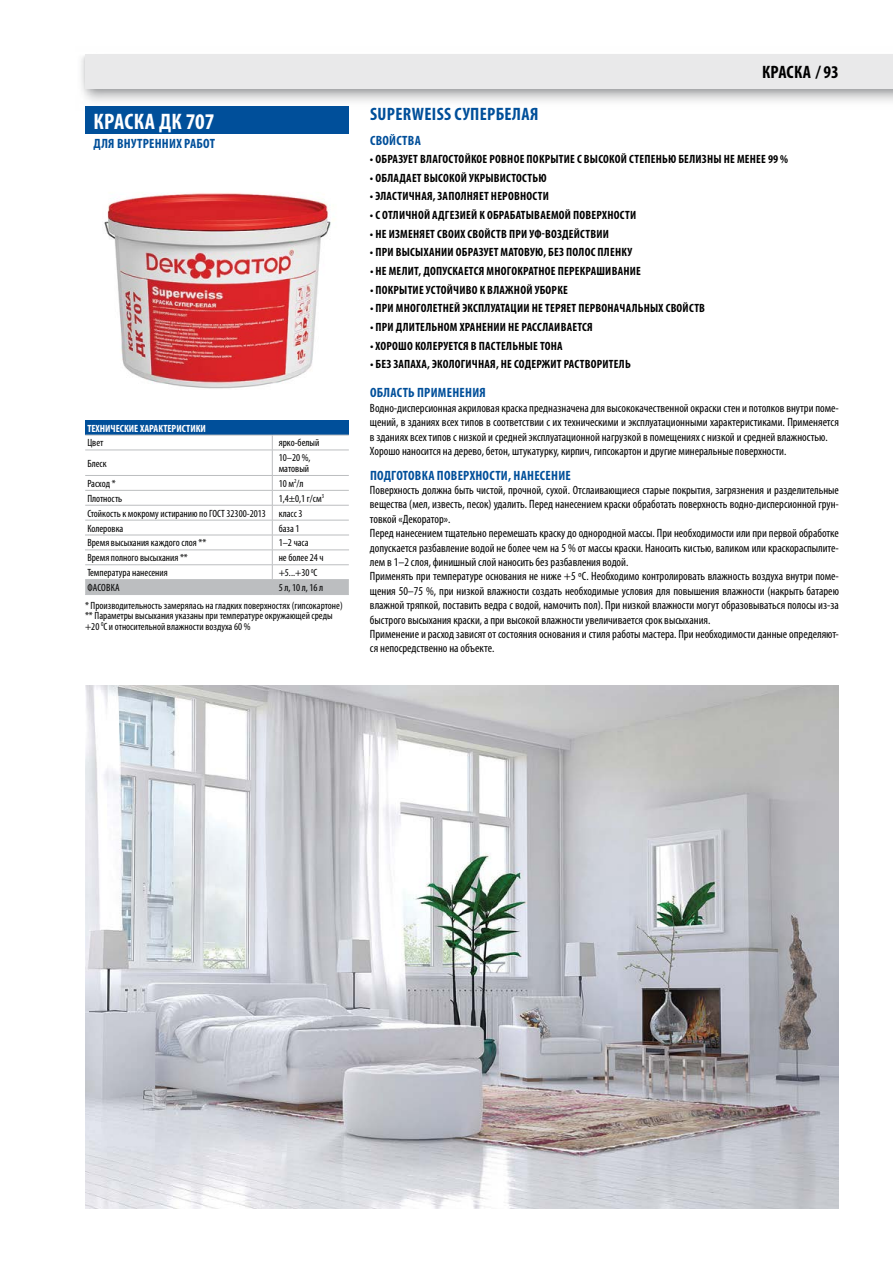
<style>
.page{position:relative;width:893px;height:1263px;background:#fff}
.page>*{position:absolute;margin:0;border:0;box-sizing:border-box;transform-origin:0 0}
.t1{font:700 condensed 22.5px "Myriad Pro";color:#fff}
.t2{font:700 condensed 18px "Myriad Pro";letter-spacing:.02em;color:#004f9a}
.t3{font:700 condensed 18px "Myriad Pro";letter-spacing:.01em;color:#000}
.t4{font:700 condensed 13.5px "Myriad Pro";letter-spacing:.02em;color:#004f9a}
.t5{font:condensed 12px/14.4px "Myriad Pro";color:#000}
.t6{font:700 condensed 12px "Myriad Pro";letter-spacing:.02em;color:#000}
.t7{font:condensed 10.5px/10.5px "Myriad Pro";color:#000}
.t8{font:700 condensed 10.5px "Myriad Pro";color:#fff}
</style>
<div class="page">
<div style="left:85px;top:54px;width:808px;height:34px;background:#e9e9ea"></div>
<img style="left:104px;top:193px;width:227px;height:196px">
<div style="left:85px;top:420px;width:264px;height:15px;background:#004f9a"></div>
<svg style="left:85px;top:435px;width:264px;height:159px"></svg>
<hr style="left:85px;top:594px;width:187px;height:1px;background:#bcbec0">
<hr style="left:272px;top:594px;width:77px;height:1px;background:#bcbec0">
<div style="left:85px;top:106px;width:264px;height:28px;background:#004f9a"></div>
<img style="left:85px;top:686px;width:754px;height:523px">
<h1 class="t1" style="left:94px;top:107px;width:11px">КРАСКА</h1>
<h1 class="t1" style="left:159px;top:107px;width:57px">ДК 707</h1>
<p class="t4" style="left:94px;top:135px;width:31px">ДЛЯ ВНУТРЕННИХ</p>
<p class="t4" style="left:184px;top:135px;width:32px">РАБОТ</p>
<p class="t8" style="left:87px;top:421px;width:6px">ТЕХНИЧЕСКИЕ</p>
<p class="t8" style="left:140px;top:421px;width:6px">ХАРАКТЕРИСТИКИ</p>
<p class="t7" style="left:87px;top:438px;width:18px">Цвет</p>
<p class="t7" style="left:279px;top:438px;width:42px">ярко-белый</p>
<p class="t7" style="left:87px;top:458px;width:21px">Блеск</p>
<p class="t7" style="left:279px;top:452px;width:33px">10–20 %, матовый</p>
<p class="t7" style="left:87px;top:478px;width:30px">Расход *</p>
<p class="t7" style="left:279px;top:478px;width:26px">10 м<sup>2</sup>/л</p>
<p class="t7" style="left:87px;top:493px;width:37px">Плотность</p>
<p class="t7" style="left:87px;top:491px;width:238px;line-height:14.9px;text-indent:191px">1,4±0,1 г/см<sup>3<br></sup>Стойкость к мокрому истиранию по ГОСТ 32300-2013 класс 3<br>Колеровка</p>
<p class="t7" style="left:279px;top:523px;width:22px">база 1</p>
<p class="t7" style="left:87px;top:537px;width:121px">Время высыхания каждого слоя **</p>
<p class="t7" style="left:279px;top:537px;width:31px">1–2 часа</p>
<p class="t7" style="left:87px;top:552px;width:102px">Время полного высыхания **</p>
<p class="t7" style="left:279px;top:552px;width:46px">не более 24 ч</p>
<p class="t7" style="left:87px;top:567px;width:82px">Температура нанесения</p>
<p class="t7" style="left:279px;top:567px;width:40px">+5...+30 <sup>0</sup>С</p>
<p class="t7" style="left:87px;top:582px;width:16px">Фасовк</p>
<p class="t7" style="left:115px;top:582px;width:6px">а</p>
<p class="t7" style="left:279px;top:582px;width:46px">5 л, 10 л, 16 л</p>
<p class="t7" style="left:85px;top:600px;width:259px">* Производительность замерялась на гладких поверхностях (гипсокартоне) ** Параметры высыхания указаны при температуре окружающей среды +20 <sup>0</sup>C и относительной влажности воздуха 60 %</p>
<h2 class="t3" style="left:762px;top:60px;width:78px">КРАСКА / 93</h2>
<h2 class="t2" style="left:370px;top:103px;width:170px">SUPERWEISS СУПЕРБЕЛАЯ</h2>
<p class="t4" style="left:370px;top:132px;width:52px">СВОЙСТВА</p>
<p class="t6" style="left:370px;top:152px;width:420px">• ОБРАЗУЕТ ВЛАГОСТОЙКОЕ РОВНОЕ ПОКРЫТИЕ С ВЫСОКОЙ СТЕПЕНЬЮ БЕЛИЗНЫ НЕ МЕНЕЕ 99 %</p>
<p class="t6" style="left:370px;top:170px;width:178px">• ОБЛАДАЕТ ВЫСОКОЙ УКРЫВИСТОСТЬЮ</p>
<p class="t6" style="left:370px;top:189px;width:180px">• ЭЛАСТИЧНАЯ, ЗАПОЛНЯЕТ НЕРОВНОСТИ</p>
<p class="t6" style="left:370px;top:208px;width:268px">• С ОТЛИЧНОЙ АДГЕЗИЕЙ К ОБРАБАТЫВАЕМОЙ ПОВЕРХНОСТИ</p>
<p class="t6" style="left:370px;top:226px;width:240px">• НЕ ИЗМЕНЯЕТ СВОИХ СВОЙСТВ ПРИ УФ-ВОЗДЕЙСТВИИ</p>
<p class="t6" style="left:370px;top:245px;width:264px">• ПРИ ВЫСЫХАНИИ ОБРАЗУЕТ МАТОВУЮ, БЕЗ ПОЛОС ПЛЕНКУ</p>
<p class="t6" style="left:370px;top:264px;width:272px">• НЕ МЕЛИТ, ДОПУСКАЕТСЯ МНОГОКРАТНОЕ ПЕРЕКРАШИВАНИЕ</p>
<p class="t6" style="left:370px;top:282px;width:188px">• ПОКРЫТИЕ УСТОЙЧИВО К ВЛАЖНОЙ УБОРКЕ</p>
<p class="t6" style="left:370px;top:301px;width:337px">• ПРИ МНОГОЛЕТНЕЙ ЭКСПЛУАТАЦИИ НЕ ТЕРЯЕТ ПЕРВОНАЧАЛЬНЫХ СВОЙСТВ</p>
<p class="t6" style="left:370px;top:319px;width:224px">• ПРИ ДЛИТЕЛЬНОМ ХРАНЕНИИ НЕ РАССЛАИВАЕТСЯ</p>
<p class="t6" style="left:370px;top:338px;width:194px">• ХОРОШО КОЛЕРУЕТСЯ В ПАСТЕЛЬНЫЕ ТОНА</p>
<p class="t6" style="left:370px;top:357px;width:262px">• БЕЗ ЗАПАХА, ЭКОЛОГИЧНАЯ, НЕ СОДЕРЖИТ РАСТВОРИТЕЛЬ</p>
<p class="t4" style="left:370px;top:384px;width:14px">ОБЛАСТЬ</p>
<p class="t4" style="left:417px;top:384px;width:8px">ПРИМЕНЕНИЯ</p>
<p class="t5" style="left:370px;top:400px;width:470px">Водно-дисперсионная акриловая краска предназначена для высококачественной окраски стен и потолков внутри поме&shy;щений, в зданиях всех типов в соответствии с их техническими и эксплуатационными характеристиками. Применяется в зданиях всех типов с низкой и средней эксплуатационной нагрузкой в помещениях с низкой и средней влажностью.<br>Хорошо наносится на дерево, бетон, штукатурку, кирпич, гипсокартон и другие минеральные поверхности.</p>
<p class="t4" style="left:370px;top:467px;width:151px">ПОДГОТОВКА ПОВЕРХНОСТИ, НАНЕСЕНИЕ</p>
<p class="t5" style="left:370px;top:483px;width:471px">Поверхность должна быть чистой, прочной, сухой. Отслаивающиеся старые покрытия, загрязнения и разделительные вещества (мел, известь, песок) удалить. Перед нанесением краски обработать поверхность водно-дисперсионной грун&shy;товкой «Декоратор».<br>Перед нанесением тщательно перемешать краску до однородной массы. При необходимости или при первой обработке допускается разбавление водой не более чем на 5 % от массы краски. Наносить кистью, валиком или краскораспылите&shy;лем в 1–2 слоя, финишный слой наносить без разбавления водой.<br>Применять при температуре основания не ниже +5 ºС. Необходимо контролировать влажность воздуха внутри поме&shy;щения 50–75 %, при низкой влажности создать необходимые условия для повышения влажности (накрыть батарею влажной тряпкой, поставить ведра с водой, намочить пол). При низкой влажности могут образовываться полосы из-за быстрого высыхания краски, а при высокой влажности увеличивается срок высыхания.<br>Применение и расход зависят от состояния основания и стиля работы мастера. При необходимости данные определяют&shy;ся непосредственно на объекте.</p>
</div>
